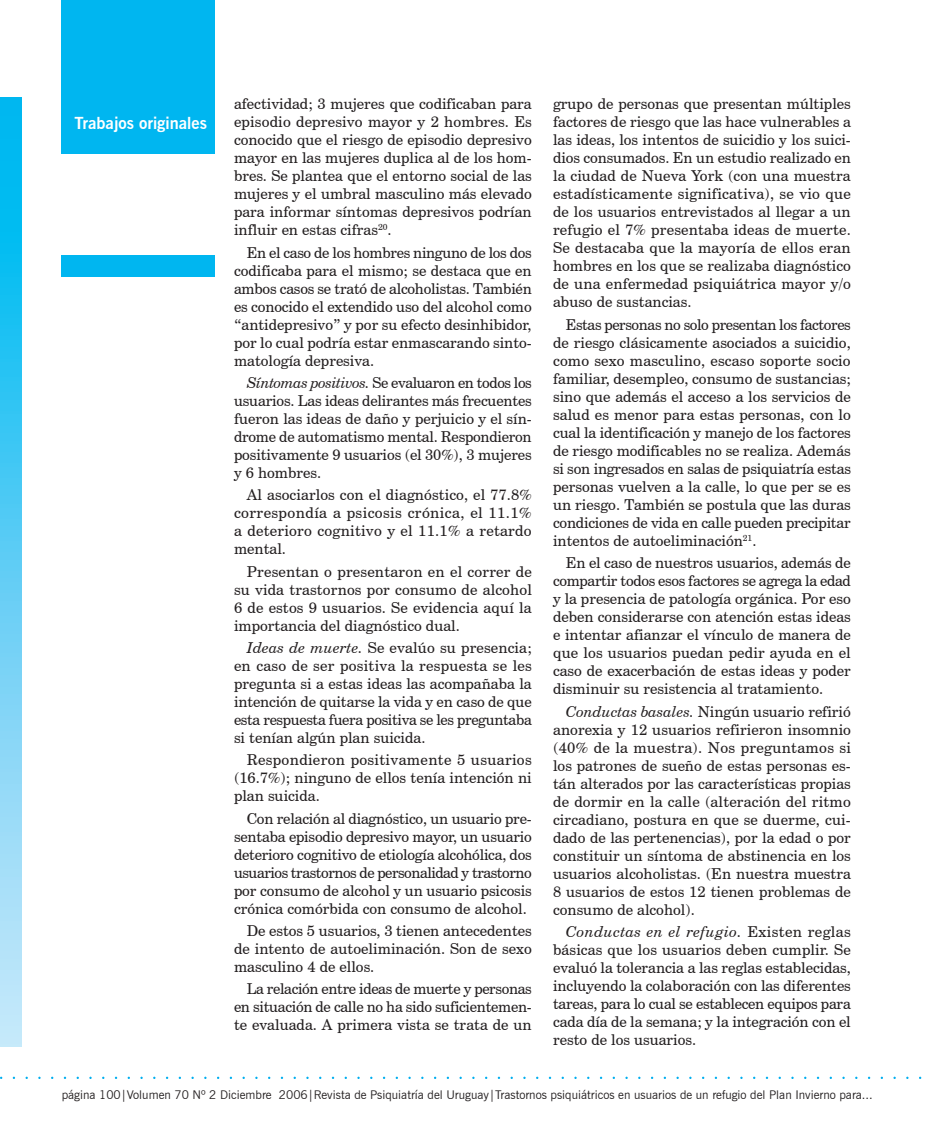
<style>
.page{position:relative;width:936px;height:1132px;background:#fff}
.page>*{position:absolute;margin:0;border:0;box-sizing:border-box;transform-origin:0 0}
.t1{font:700 16.5px "News Gothic BT";color:#fff}
.t2{font:15px/18px "Century Schoolbook BT";color:#231f20;text-align:justify}
.t3{font:12px "News Gothic BT";color:#231f20}
.s1{font-style:italic}
</style>
<div class="page">
<div style="left:62px;top:0;width:153px;height:153px;background:#00b6f0"></div>
<div style="left:0;top:98px;width:21px;height:948px;background:linear-gradient(to bottom,#00b5f0,#cee8fa)"></div>
<div style="left:62px;top:255px;width:153px;height:21px;background:#00b6f0"></div>
<p class="t1" style="left:74px;top:113px;width:134px">Trabajos originales</p>
<p class="t2" style="left:234px;top:95px;width:299px">afectividad; 3 mujeres que codificaban para episodio depresivo mayor y 2 hombres. Es conocido que el riesgo de episodio depresivo mayor en las mujeres duplica al de los hom&shy;bres. Se plantea que el entorno social de las mujeres y el umbral masculino más elevado para informar síntomas depresivos podrían influir en estas cifras<sup>20</sup>.</p>
<p class="t2" style="left:234px;top:243px;width:299px;text-indent:13px">En el caso de los hombres ninguno de los dos codificaba para el mismo; se destaca que en ambos casos se trató de alcoholistas. También es conocido el extendido uso del alcohol como “antidepresivo” y por su efecto desinhibidor, por lo cual podría estar enmascarando sinto&shy;matología depresiva.</p>
<p class="t2" style="left:234px;top:373px;width:299px;text-indent:13px"><span class="s1">Síntomas positivos.</span> Se evaluaron en todos los usuarios. Las ideas delirantes más frecuentes fueron las ideas de daño y perjuicio y el sín&shy;drome de automatismo mental. Respondieron positivamente 9 usuarios (el 30%), 3 mujeres y 6 hombres.</p>
<p class="t2" style="left:234px;top:485px;width:299px;text-indent:13px">Al asociarlos con el diagnóstico, el 77.8% correspondía a psicosis crónica, el 11.1% a deterioro cognitivo y el 11.1% a retardo mental.</p>
<p class="t2" style="left:234px;top:562px;width:299px;text-indent:13px">Presentan o presentaron en el correr de su vida trastornos por consumo de alcohol 6 de estos 9 usuarios. Se evidencia aquí la importancia del diagnóstico dual.</p>
<p class="t2" style="left:234px;top:638px;width:299px;text-indent:13px"><span class="s1">Ideas de muerte.</span> Se evalúo su presencia; en caso de ser positiva la respuesta se les pregunta si a estas ideas las acompañaba la intención de quitarse la vida y en caso de que esta respuesta fuera positiva se les preguntaba si tenían algún plan suicida.</p>
<p class="t2" style="left:234px;top:750px;width:299px;text-indent:13px">Respondieron positivamente 5 usuarios (16.7%); ninguno de ellos tenía intención ni plan suicida.</p>
<p class="t2" style="left:234px;top:808px;width:299px;text-indent:13px">Con relación al diagnóstico, un usuario pre&shy;sentaba episodio depresivo mayor, un usuario deterioro cognitivo de etiología alcohólica, dos usuarios trastornos de personalidad y trastorno por consumo de alcohol y un usuario psicosis crónica comórbida con consumo de alcohol.</p>
<p class="t2" style="left:234px;top:921px;width:299px;text-indent:13px">De estos 5 usuarios, 3 tienen antecedentes de intento de autoeliminación. Son de sexo masculino 4 de ellos.</p>
<p class="t2" style="left:234px;top:979px;width:299px;text-indent:13px">La relación entre ideas de muerte y personas en situación de calle no ha sido suficientemen&shy;te evaluada. A primera vista se trata de un</p>
<p class="t2" style="left:553px;top:95px;width:299px">grupo de personas que presentan múltiples factores de riesgo que las hace vulnerables a las ideas, los intentos de suicidio y los suici&shy;dios consumados. En un estudio realizado en la ciudad de Nueva York (con una muestra estadísticamente significativa), se vio que de los usuarios entrevistados al llegar a un refugio el 7% presentaba ideas de muerte.<br>Se destacaba que la mayoría de ellos eran hombres en los que se realizaba diagnóstico de una enfermedad psiquiátrica mayor y/o abuso de sustancias.</p>
<p class="t2" style="left:553px;top:315px;width:299px;text-indent:13px">Estas personas no solo presentan los factores de riesgo clásicamente asociados a suicidio, como sexo masculino, escaso soporte socio familiar, desempleo, consumo de sustancias; sino que además el acceso a los servicios de salud es menor para estas personas, con lo cual la identificación y manejo de los factores de riesgo modificables no se realiza. Además si son ingresados en salas de psiquiatría estas personas vuelven a la calle, lo que per se es un riesgo. También se postula que las duras condiciones de vida en calle pueden precipitar intentos de autoeliminación<sup>21</sup>.</p>
<p class="t2" style="left:553px;top:553px;width:299px;text-indent:13px">En el caso de nuestros usuarios, además de compartir todos esos factores se agrega la edad y la presencia de patología orgánica. Por eso deben considerarse con atención estas ideas e intentar afianzar el vínculo de manera de que los usuarios puedan pedir ayuda en el caso de exacerbación de estas ideas y poder disminuir su resistencia al tratamiento.</p>
<p class="t2" style="left:553px;top:701px;width:299px;text-indent:13px"><span class="s1">Conductas basales.</span> Ningún usuario refirió anorexia y 12 usuarios refirieron insomnio (40% de la muestra). Nos preguntamos si los patrones de sueño de estas personas es&shy;tán alterados por las características propias de dormir en la calle (alteración del ritmo circadiano, postura en que se duerme, cui&shy;dado de las pertenencias), por la edad o por constituir un síntoma de abstinencia en los usuarios alcoholistas. (En nuestra muestra 8 usuarios de estos 12 tienen problemas de consumo de alcohol).</p>
<p class="t2" style="left:553px;top:922px;width:299px;text-indent:13px"><span class="s1">Conductas en el refugio.</span> Existen reglas básicas que los usuarios deben cumplir. Se evaluó la tolerancia a las reglas establecidas, incluyendo la colaboración con las diferentes tareas, para lo cual se establecen equipos para cada día de la semana; y la integración con el resto de los usuarios.</p>
<p class="t3" style="left:62px;top:1086px;width:812px">página 100|Volumen 70 Nº 2 Diciembre 2006|Revista de Psiquiatría del Uruguay|Trastornos psiquiátricos en usuarios de un refugio del Plan Invierno para...</p>
</div>
